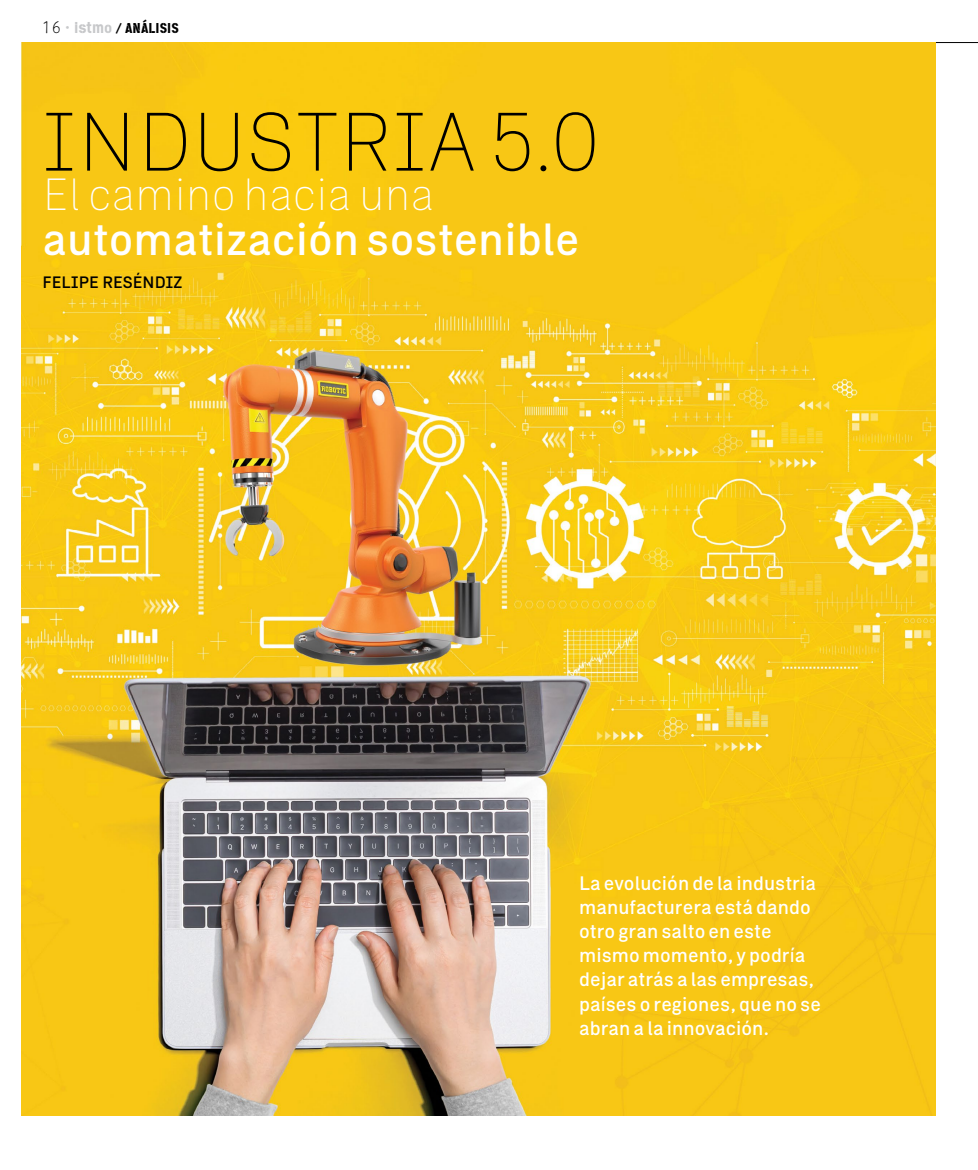
<style>
.page{position:relative;width:978px;height:1170px;background:#fff}
.page>*{position:absolute;margin:0;border:0;box-sizing:border-box;transform-origin:0 0}
.t1{font:100 82.5px "Zimmer";color:#000}
.t2{font:500 45px "Zimmer";color:#fff}
.t3{font:100 45px "Zimmer";color:#fff}
.t4{font:500 19.5px/24px "Zimmer";color:#fff}
.t5{font:500 16.5px "Zimmer";color:#000}
.t6{font:14.25px "Cargo";letter-spacing:.005em;color:#000}
.s1{font-family:"Numbers Revenue";font-size:16.5px}
.s2{font-family:"Zimmer";font-weight:500;font-size:15.75px;color:#c7c8ca}
.s3{font-size:15.75px;color:#c7c8ca}
.s4{font-size:15px;color:#c7c8ca}
.s5{font-size:13.5px}
</style>
<div class="page">
<hr style="left:21px;top:42px;width:957px;height:1px;background:#000">
<img style="left:21px;top:43px;width:914px;height:1072px">
<p class="t6" style="left:41px;top:19px;width:139px"><span class="s1">16</span> <span class="s2">•</span> <span class="s3">istm</span><span class="s4">o</span> <span class="s5">/</span> ANÁLISIS</p>
<h1 class="t1" style="left:41px;top:94px;width:557px">INDUSTRIA 5.0</h1>
<h2 class="t3" style="left:43px;top:168px;width:393px">El camino hacia una</h2>
<h2 class="t2" style="left:43px;top:212px;width:538px">automatización sostenible</h2>
<p class="t5" style="left:43px;top:272px;width:141px">FELIPE RESÉNDIZ</p>
<p class="t4" style="left:579px;top:871px;width:243px">La evolución de la industria manufacturera está dando otro gran salto en este mismo momento, y podría dejar atrás a las empresas, países o regiones, que no se abran a la innovación.</p>
</div>
